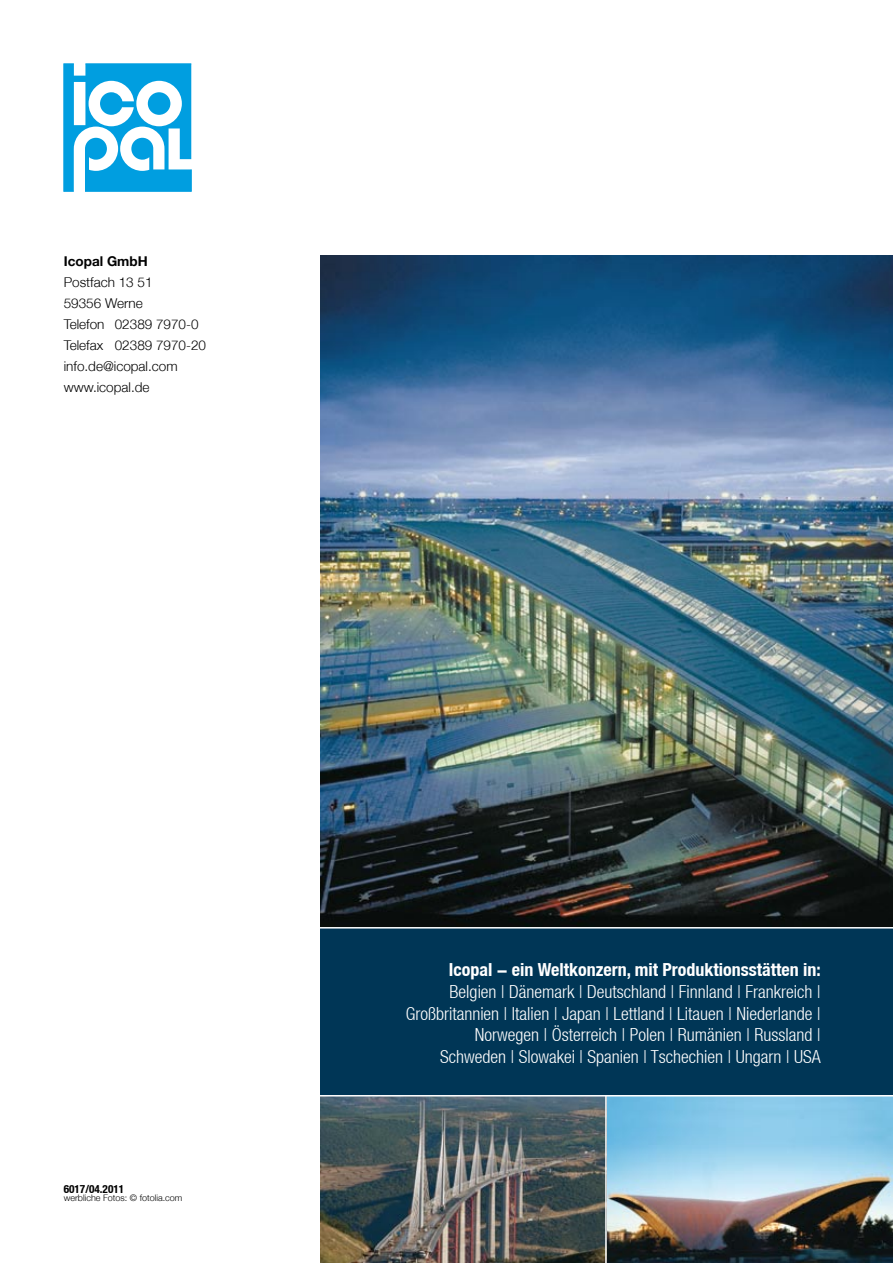
<style>
.page{position:relative;width:893px;height:1263px;background:#fff}
.page>*{position:absolute;margin:0;border:0;box-sizing:border-box;transform-origin:0 0}
.t1{font:300 condensed 18px/21.6px "Helvetica Neue";color:#fff;text-align:right}
.t2{font:700 condensed 18px "Helvetica Neue";color:#fff}
.t3{font:300 13.5px/21px "Helvetica Neue";color:#000}
.t4{font:700 13.5px "Helvetica Neue";color:#000}
.t5{font:700 condensed 11.25px "Helvetica Neue";color:#000}
.t6{font:300 9px "Helvetica Neue";color:#000}
</style>
<div class="page">
<img style="left:320px;top:255px;width:573px;height:672px">
<svg style="left:64px;top:64px;width:127px;height:127px"></svg>
<img style="left:607px;top:1096px;width:286px;height:167px">
<div style="left:320px;top:927px;width:573px;height:168px;background:#003656"></div>
<img style="left:320px;top:1096px;width:285px;height:167px">
<hr style="left:0;top:927px;width:893px;height:1px;background:#fff">
<p class="t4" style="left:64px;top:253px;width:85px">Icopal GmbH</p>
<p class="t3" style="left:64px;top:271px;width:144px">Postfach 13 51<br>59356 Werne<br>Telefon 02389 7970-0<br>Telefax 02389 7970-20 info.de@icopal.com www.icopal.de</p>
<p class="t5" style="left:64px;top:1182px;width:62px">6017/04.2011</p>
<p class="t6" style="left:64px;top:1192px;width:120px">werbliche Fotos: © fotolia.com</p>
<p class="t2" style="left:449px;top:959px;width:373px">Icopal - ein Weltkonzern, mit Produktionsstätten in:</p>
<p class="t1" style="left:406px;top:981px;width:416px">Belgien | Dänemark | Deutschland | Finnland | Frankreich | Großbritannien | Italien | Japan | Lettland | Litauen | Niederlande | Norwegen | Österreich | Polen | Rumänien | Russland | Schweden | Slowakei | Spanien | Tschechien | Ungarn | USA</p>
</div>
